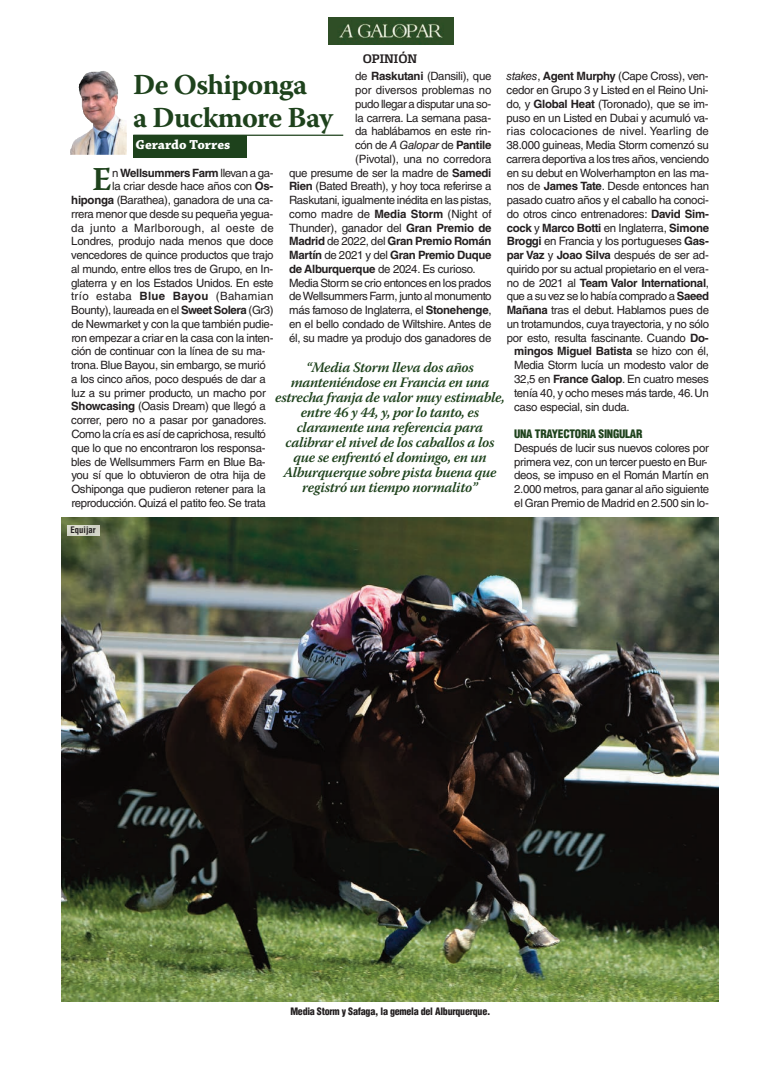
<style>
.page{position:relative;width:780px;height:1088px;background:#fff}
.page>*{position:absolute;margin:0;border:0;box-sizing:border-box;transform-origin:0 0}
.t1{font:700 33.25px "Warnock Pro";color:#1e421c;scale:.95 1}
.t2{font:700 28.75px/32.5px "Warnock Pro";letter-spacing:-.025em;color:#1e421c}
.t3{font:italic 600 14.38px/15px "Warnock Pro";letter-spacing:-.025em;color:#1e421c;text-align:center}
.t4{font:700 13.75px "Chaparral Pro";color:#fff}
.t5{font:700 12.5px "Bankinter Text";color:#231f20}
.t6{font:11.38px/13.8px "Helvetica LT Std";letter-spacing:-.025em;color:#231f20;text-align:justify}
.t7{font:700 11.38px "Helvetica LT Std";letter-spacing:-.025em;color:#231f20}
.t8{font:11.38px "Helvetica LT Std";letter-spacing:.025em;color:#231f20}
.t9{font:11.38px "Helvetica LT Std";letter-spacing:.01em;color:#231f20}
.t10{font:11.38px "Helvetica LT Std";letter-spacing:-.005em;color:#231f20}
.t11{font:italic 11.38px "Helvetica LT Std";letter-spacing:-.025em;color:#231f20}
.t12{font:900 condensed 11.38px "Helvetica LT Std";letter-spacing:-.025em;color:#1e421c}
.t13{font:900 condensed 10px "Helvetica LT Std";letter-spacing:-.025em;color:#231f20}
.t14{font:700 condensed 8.75px "Helvetica LT Std";color:#231f20}
.s1{font-style:italic}
.s2{font-weight:700}
.s3{font-weight:400}
.s4{font-style:normal}
.s5{font-weight:700;font-style:normal}
</style>
<div class="page">
<img style="left:329px;top:17px;width:125px;height:27px">
<img style="left:70px;top:71px;width:57px;height:84px">
<div style="left:133px;top:135px;width:113px;height:22px;background:#1e421c"></div>
<img style="left:62px;top:518px;width:656px;height:483px">
<img style="left:67px;top:525px;width:32px;height:11px">
<hr style="left:133px;top:135px;width:210px;height:1px;background:#1e421c">
<p class="t5" style="left:362px;top:51px;width:56px">OPINIÓN</p>
<p class="t6" style="left:506px;top:71px;width:204px"><span class="s1">stakes</span>, <span class="s2">Agent Murphy</span> (Cape Cross), ven-</p>
<p class="t6" style="left:506px;top:84px;width:203px">cedor en Grupo 3 y Listed en el Reino Uni-</p>
<p class="t6" style="left:506px;top:98px;width:203px">do, y <span class="s2">Global Heat</span> (Toronado), que se im-</p>
<p class="t6" style="left:506px;top:112px;width:204px">puso en un Listed en Dubai y acumuló va-</p>
<p class="t9" style="left:506px;top:127px;width:204px">rias colocaciones de nivel. Yearling de</p>
<p class="t6" style="left:506px;top:139px;width:204px">38.000 guineas, Media Storm comenzó su</p>
<p class="t6" style="left:506px;top:153px;width:204px">carrera deportiva a los tres años, venciendo</p>
<p class="t6" style="left:506px;top:167px;width:203px">en su debut en Wolverhampton en las ma-</p>
<p class="t6" style="left:506px;top:181px;width:204px">nos de <span class="s2">James Tate</span>. Desde entonces han</p>
<p class="t6" style="left:506px;top:194px;width:204px">pasado cuatro años y el caballo ha conoci-</p>
<p class="t6" style="left:506px;top:208px;width:204px">do otros cinco entrenadores: <span class="s2">David Sim-</span></p>
<p class="t7" style="left:506px;top:224px;width:204px">cock <span class="s3">y</span> Marco Botti <span class="s3">en Inglaterra,</span> Simone</p>
<p class="t6" style="left:506px;top:236px;width:204px"><span class="s2">Broggi</span> en Francia y los portugueses <span class="s2">Gas-</span></p>
<p class="t6" style="left:506px;top:249px;width:204px"><span class="s2">par Vaz</span> y <span class="s2">Joao Silva</span> después de ser ad-</p>
<p class="t6" style="left:506px;top:263px;width:204px">quirido por su actual propietario en el vera-</p>
<p class="t7" style="left:506px;top:279px;width:204px"><span class="s3">no de 2021 al</span> Team Valor International<span class="s3">,</span></p>
<p class="t6" style="left:506px;top:291px;width:204px">que a su vez se lo había comprado a <span class="s2">Saeed</span></p>
<p class="t6" style="left:506px;top:304px;width:204px"><span class="s2">Mañana</span> tras el debut. Hablamos pues de</p>
<p class="t6" style="left:506px;top:318px;width:204px">un trotamundos, cuya trayectoria, y no sólo</p>
<p class="t6" style="left:506px;top:332px;width:203px">por esto, resulta fascinante. Cuando <span class="s2">Do-</span></p>
<p class="t7" style="left:514px;top:347px;width:196px">mingos Miguel Batista <span class="s3">se hizo con él,</span></p>
<p class="t6" style="left:514px;top:359px;width:196px">Media Storm lucía un modesto valor de</p>
<p class="t6" style="left:514px;top:373px;width:196px">32,5 en <span class="s2">France Galop</span>. En cuatro meses</p>
<p class="t6" style="left:514px;top:387px;width:196px">tenía 40, y ocho meses más tarde, 46. Un</p>
<p class="t6" style="left:514px;top:401px;width:117px">caso especial, sin duda.</p>
<p class="t12" style="left:514px;top:429px;width:130px">UNA TRAYECTORIA SINGULAR</p>
<p class="t6" style="left:514px;top:442px;width:196px">Después de lucir sus nuevos colores por primera vez, con un tercer puesto en Bur&shy;deos, se impuso en el Román Martín en 2.000 metros, para ganar al año siguiente el Gran Premio de Madrid en 2.500 sin lo-</p>
<p class="t6" style="left:355px;top:71px;width:138px">de <span class="s2">Raskutani</span> (Dansili), que</p>
<p class="t10" style="left:355px;top:86px;width:138px">por diversos problemas no</p>
<p class="t6" style="left:355px;top:98px;width:137px">pudo llegar a disputar una so-</p>
<p class="t6" style="left:355px;top:112px;width:137px">la carrera. La semana pasa-</p>
<p class="t6" style="left:355px;top:126px;width:137px">da hablábamos en este rin-</p>
<p class="t11" style="left:355px;top:141px;width:138px"><span class="s4">cón de</span> A Galopar <span class="s4">de</span> <span class="s5">Pantile</span></p>
<p class="t6" style="left:355px;top:153px;width:138px">(Pivotal), una no corredora</p>
<p class="t6" style="left:289px;top:167px;width:204px">que presume de ser la madre de <span class="s2">Samedi</span></p>
<p class="t6" style="left:289px;top:181px;width:204px"><span class="s2">Rien</span> (Bated Breath), y hoy toca referirse a</p>
<p class="t6" style="left:289px;top:194px;width:204px">Raskutani, igualmente inédita en las pistas,</p>
<p class="t6" style="left:289px;top:208px;width:204px">como madre de <span class="s2">Media Storm</span> (Night of</p>
<p class="t6" style="left:289px;top:222px;width:204px">Thunder), ganador del <span class="s2">Gran Premio de</span></p>
<p class="t7" style="left:289px;top:237px;width:204px">Madrid <span class="s3">de 2022, del</span> Gran Premio Román</p>
<p class="t7" style="left:289px;top:251px;width:204px">Martín <span class="s3">de 2021 y del</span> Gran Premio Duque</p>
<p class="t6" style="left:289px;top:263px;width:188px"><span class="s2">de Alburquerque</span> de 2024. Es curioso.</p>
<p class="t6" style="left:289px;top:277px;width:204px">Media Storm se crio entonces en los prados</p>
<p class="t6" style="left:289px;top:291px;width:204px">de Wellsummers Farm, junto al monumento</p>
<p class="t6" style="left:289px;top:304px;width:204px">más famoso de Inglaterra, el <span class="s2">Stonehenge</span>,</p>
<p class="t6" style="left:289px;top:318px;width:204px">en el bello condado de Wiltshire. Antes de</p>
<p class="t6" style="left:289px;top:332px;width:204px">él, su madre ya produjo dos ganadores de</p>
<h2 class="t2" style="left:133px;top:71px;width:201px">De Oshiponga<br>a Duckmore Bay</h2>
<p class="t4" style="left:136px;top:140px;width:96px">Gerardo Torres</p>
<h1 class="t1" style="left:93px;top:167px;width:22px">E</h1>
<p class="t7" style="left:112px;top:169px;width:163px"><span class="s3">n</span> Wellsummers Farm <span class="s3">llevan a ga-</span></p>
<p class="t6" style="left:112px;top:181px;width:163px">la criar desde hace años con <span class="s2">Os-</span></p>
<p class="t6" style="left:71px;top:194px;width:203px"><span class="s2">hiponga</span> (Barathea), ganadora de una ca-</p>
<p class="t6" style="left:71px;top:208px;width:204px">rrera menor que desde su pequeña yegua-</p>
<p class="t8" style="left:71px;top:224px;width:204px">da junto a Marlborough, al oeste de</p>
<p class="t6" style="left:71px;top:236px;width:204px">Londres, produjo nada menos que doce</p>
<p class="t6" style="left:71px;top:249px;width:204px">vencedores de quince productos que trajo</p>
<p class="t6" style="left:71px;top:263px;width:204px">al mundo, entre ellos tres de Grupo, en In-</p>
<p class="t6" style="left:71px;top:277px;width:204px">glaterra y en los Estados Unidos. En este</p>
<p class="t8" style="left:71px;top:292px;width:204px">trío estaba <span class="s2">Blue Bayou</span> (Bahamian</p>
<p class="t6" style="left:71px;top:304px;width:204px">Bounty), laureada en el <span class="s2">Sweet Solera</span> (Gr3)</p>
<p class="t6" style="left:71px;top:318px;width:204px">de Newmarket y con la que también pudie-</p>
<p class="t6" style="left:71px;top:332px;width:204px">ron empezar a criar en la casa con la inten-</p>
<p class="t6" style="left:71px;top:346px;width:196px">ción de continuar con la línea de su ma-</p>
<p class="t6" style="left:71px;top:359px;width:196px">trona. Blue Bayou, sin embargo, se murió</p>
<p class="t6" style="left:71px;top:373px;width:196px">a los cinco años, poco después de dar a</p>
<p class="t6" style="left:71px;top:387px;width:196px">luz a su primer producto, un macho por</p>
<p class="t6" style="left:71px;top:401px;width:196px"><span class="s2">Showcasing</span> (Oasis Dream) que llegó a</p>
<p class="t6" style="left:71px;top:414px;width:197px">correr, pero no a pasar por ganadores.</p>
<p class="t6" style="left:71px;top:428px;width:196px">Como la cría es así de caprichosa, resultó</p>
<p class="t6" style="left:71px;top:442px;width:195px">que lo que no encontraron los responsa-</p>
<p class="t6" style="left:71px;top:456px;width:196px">bles de Wellsummers Farm en Blue Ba-</p>
<p class="t6" style="left:71px;top:469px;width:196px">you sí que lo obtuvieron de otra hija de</p>
<p class="t6" style="left:71px;top:483px;width:196px">Oshiponga que pudieron retener para la</p>
<p class="t6" style="left:71px;top:497px;width:196px">reproducción. Quizá el patito feo. Se trata</p>
<p class="t3" style="left:275px;top:361px;width:231px">“Media Storm lleva dos años manteniéndose en Francia en una estrecha franja de valor muy estimable, entre 46 y 44, y, por lo tanto, es claramente una referencia para calibrar el nivel de los caballos a los que se enfrentó el domingo, en un Alburquerque sobre pista buena que registró un tiempo normalito”</p>
<p class="t14" style="left:70px;top:527px;width:27px">Equijar</p>
<p class="t13" style="left:290px;top:1007px;width:201px">Media Storm y Safaga, la gemela del Alburquerque.</p>
</div>
